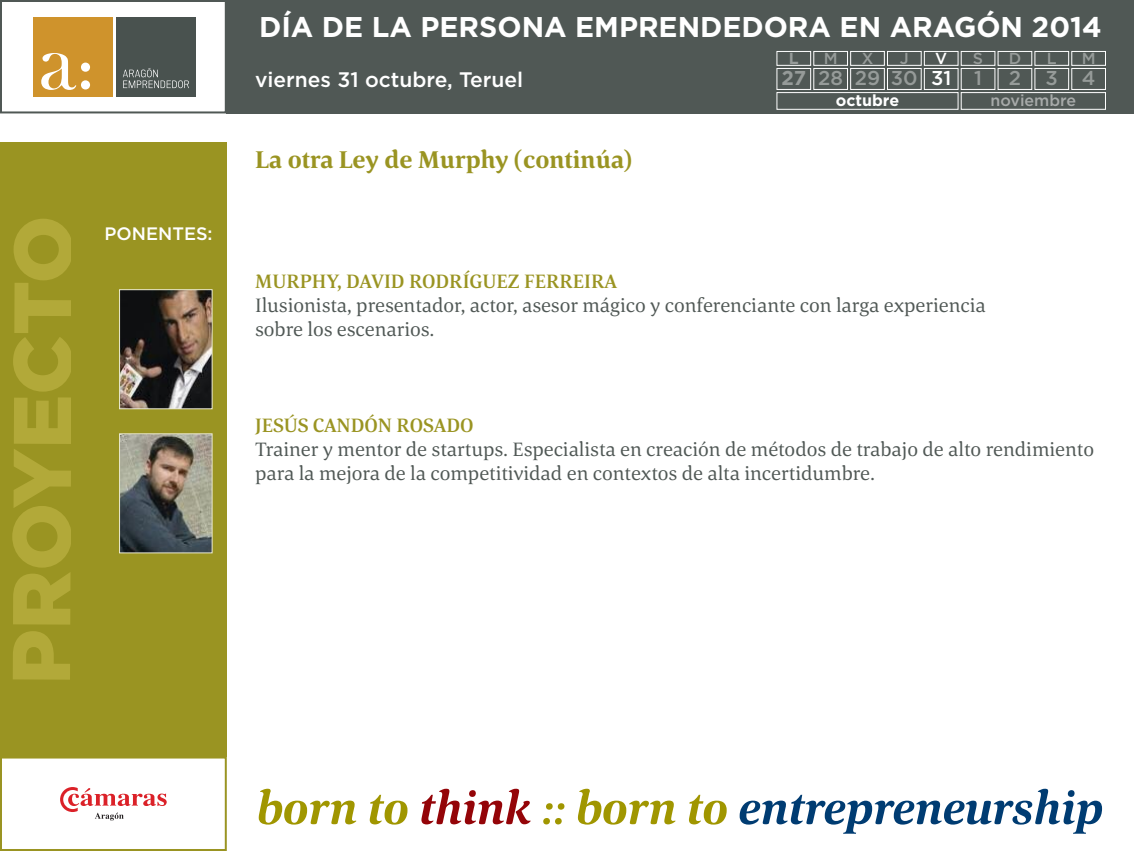
<style>
.page{position:relative;width:1134px;height:851px;background:#fff}
.page>*{position:absolute;margin:0;border:0;box-sizing:border-box;transform-origin:0 0}
.t1{font:700 28.5px "Gotham";color:#fff}
.t2{font:700 25px "Corda";color:#9a9422}
.t3{font:500 21px "Gotham";color:#fff}
.t4{font:20px/24px "Corda";color:#505855}
.t5{font:500 20px "Corda";color:#9a9422}
.t6{font:500 20px "Gotham";color:#969b99}
.t7{font:500 18px "Gotham";color:#fff}
.t8{font:500 16px "Gotham";color:#a8abaa}
.t9{font:500 16px "Gotham";color:#969b99}
.t10{font:700 16px "Gotham";color:#fff}
.t11{font:700 16px "Gotham";color:#969b99}
.t12{font:500 16px "Gotham";color:#fff}
.s1{font-weight:700}
.s2{color:#fff}
</style>
<div class="page">
<div style="left:0;top:756px;width:227px;height:94px;border:2px solid #9a9422"></div>
<div style="left:0;top:142px;width:227px;height:614px;background:#9a9422"></div>
<div style="left:227px;top:0;width:907px;height:113px;background:#505855"></div>
<div style="left:0;top:0;width:227px;height:113px;border:2px solid #505855"></div>
<div style="left:33px;top:17px;width:80px;height:80px;background:#cf932c"></div>
<div style="left:116px;top:17px;width:80px;height:80px;background:#49524f"></div>
<svg style="left:123px;top:68px;width:66px;height:20px"></svg>
<svg style="left:41px;top:53px;width:49px;height:37px"></svg>
<svg style="left:259px;top:788px;width:97px;height:36px"></svg>
<svg style="left:370px;top:794px;width:37px;height:30px"></svg>
<svg style="left:421px;top:788px;width:110px;height:36px"></svg>
<svg style="left:543px;top:803px;width:21px;height:21px"></svg>
<svg style="left:578px;top:788px;width:97px;height:36px"></svg>
<svg style="left:689px;top:794px;width:38px;height:30px"></svg>
<svg style="left:740px;top:788px;width:362px;height:45px"></svg>
<svg style="left:60px;top:787px;width:107px;height:33px"></svg>
<img style="left:121px;top:291px;width:90px;height:116px">
<div style="left:119px;top:289px;width:94px;height:120px;border:1px solid #ebead3"></div>
<img style="left:121px;top:435px;width:90px;height:116px">
<div style="left:119px;top:433px;width:94px;height:120px;border:1px solid #ebead3"></div>
<svg style="left:13px;top:631px;width:57px;height:48px"></svg>
<svg style="left:12px;top:397px;width:59px;height:227px"></svg>
<svg style="left:13px;top:219px;width:58px;height:172px"></svg>
<div style="left:777px;top:51px;width:34px;height:14px;border:1px solid #fff"></div>
<div style="left:814px;top:51px;width:34px;height:14px;border:1px solid #fff"></div>
<div style="left:850px;top:51px;width:34px;height:14px;border:1px solid #fff"></div>
<div style="left:887px;top:51px;width:34px;height:14px;border:1px solid #fff"></div>
<div style="left:924px;top:51px;width:34px;height:14px;border:1px solid #fff"></div>
<div style="left:961px;top:51px;width:34px;height:14px;border:1px solid #fff"></div>
<div style="left:998px;top:51px;width:34px;height:14px;border:1px solid #fff"></div>
<div style="left:1035px;top:51px;width:34px;height:14px;border:1px solid #fff"></div>
<div style="left:1071px;top:51px;width:35px;height:14px;border:1px solid #fff"></div>
<div style="left:777px;top:68px;width:34px;height:22px;border:1px solid #fff"></div>
<div style="left:814px;top:68px;width:34px;height:22px;border:1px solid #fff"></div>
<div style="left:850px;top:68px;width:34px;height:22px;border:1px solid #fff"></div>
<div style="left:887px;top:68px;width:34px;height:22px;border:1px solid #fff"></div>
<div style="left:924px;top:68px;width:34px;height:22px;border:1px solid #fff"></div>
<div style="left:961px;top:68px;width:34px;height:22px;border:1px solid #fff"></div>
<div style="left:998px;top:68px;width:34px;height:22px;border:1px solid #fff"></div>
<div style="left:1035px;top:68px;width:34px;height:22px;border:1px solid #fff"></div>
<div style="left:1071px;top:68px;width:35px;height:22px;border:1px solid #fff"></div>
<div style="left:777px;top:92px;width:181px;height:17px;border:1px solid #fff"></div>
<div style="left:961px;top:92px;width:145px;height:17px;border:1px solid #fff"></div>
<p class="t7" style="left:105px;top:223px;width:109px">PONENTES:</p>
<h1 class="t1" style="left:259px;top:10px;width:844px">DÍA DE LA PERSONA EMPRENDEDORA EN ARAGÓN 2014</h1>
<p class="t3" style="left:255px;top:67px;width:270px">viernes 31 octubre, Teruel</p>
<p class="t11" style="left:789px;top:49px;width:11px">L</p>
<p class="t9" style="left:824px;top:49px;width:15px">M</p>
<p class="t9" style="left:862px;top:49px;width:13px">X</p>
<p class="t9" style="left:900px;top:49px;width:10px">J</p>
<p class="t12" style="left:935px;top:49px;width:13px">V</p>
<p class="t9" style="left:973px;top:49px;width:12px">S</p>
<p class="t9" style="left:1009px;top:49px;width:14px">D</p>
<p class="t9" style="left:1047px;top:49px;width:11px">L</p>
<p class="t9" style="left:1082px;top:49px;width:15px">M</p>
<p class="t6" style="left:781px;top:66px;width:202px"><span class="s1">27</span> 28 29 30 <span class="s2">31</span> 1</p>
<p class="t6" style="left:1009px;top:66px;width:88px">234</p>
<p class="t10" style="left:836px;top:91px;width:65px">octubre</p>
<p class="t8" style="left:990px;top:91px;width:87px">noviembre</p>
<p class="t2" style="left:255px;top:145px;width:378px">La otra Ley de Murphy (continúa)</p>
<p class="t5" style="left:255px;top:269px;width:364px">MURPHY, DAVID RODRÍGUEZ FERREIRA</p>
<p class="t4" style="left:255px;top:293px;width:732px">Ilusionista, presentador, actor, asesor mágico y conferenciante con larga experiencia sobre los escenarios.</p>
<p class="t5" style="left:255px;top:413px;width:220px">JESÚS CANDÓN ROSADO</p>
<p class="t4" style="left:255px;top:437px;width:840px">Trainer y mentor de startups. Especialista en creación de métodos de trabajo de alto rendimiento para la mejora de la competitividad en contextos de alta incertidumbre.</p>
</div>
